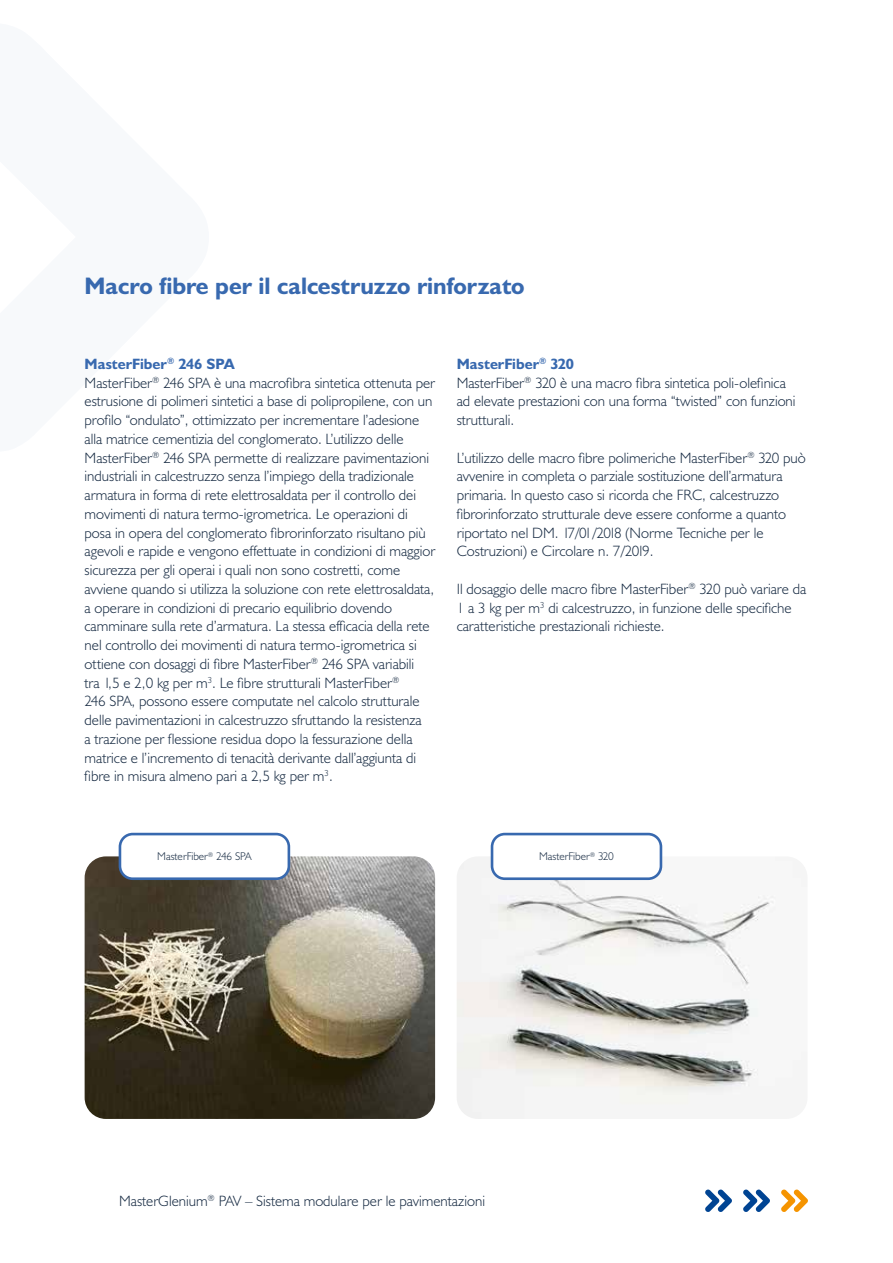
<style>
.page{position:relative;width:893px;height:1263px;background:#fff}
.page>*{position:absolute;margin:0;border:0;box-sizing:border-box;transform-origin:0 0}
.t1{font:700 24px "Humanist 521 BT";color:#3869af}
.t2{font:300 15px/18.8px "Humanist 521 BT";color:#162a42}
.t3{font:300 11.25px "Humanist 521 BT";color:#162a42}
.s1{font-weight:700;color:#3869af}
</style>
<div class="page">
<svg style="left:705px;top:1189px;width:27px;height:23px"></svg>
<svg style="left:743px;top:1189px;width:27px;height:23px"></svg>
<svg style="left:781px;top:1189px;width:27px;height:23px"></svg>
<img style="left:85px;top:856px;width:350px;height:263px">
<div style="left:120px;top:834px;width:169px;height:45px;background:#fff;border-radius:13px"></div>
<div style="left:119px;top:833px;width:171px;height:47px;border:3px solid #3869af;border-radius:13px"></div>
<img style="left:457px;top:856px;width:318px;height:263px">
<div style="left:492px;top:834px;width:169px;height:45px;background:#fff;border-radius:13px"></div>
<div style="left:491px;top:833px;width:171px;height:47px;border:3px solid #3869af;border-radius:13px"></div>
<h1 class="t1" style="left:85px;top:271px;width:442px">Macro fibre per il calcestruzzo rinforzato</h1>
<p class="t2" style="left:85px;top:354px;width:352px"><span class="s1">MasterFiber</span><sup>®</sup> <span class="s1">246 SPA<br></span>MasterFiber<sup>®</sup> 246 SPA è una macrofibra sintetica ottenuta per estrusione di polimeri sintetici a base di polipropilene, con un profilo “ondulato”, ottimizzato per incrementare l’adesione alla matrice cementizia del conglomerato. L’utilizzo delle MasterFiber<sup>®</sup> 246 SPA permette di realizzare pavimentazioni industriali in calcestruzzo senza l’impiego della tradizionale armatura in forma di rete elettrosaldata per il controllo dei movimenti di natura termo-igrometrica. Le operazioni di posa in opera del conglomerato fibrorinforzato risultano più agevoli e rapide e vengono effettuate in condizioni di maggior sicurezza per gli operai i quali non sono costretti, come avviene quando si utilizza la soluzione con rete elettrosaldata, a operare in condizioni di precario equilibrio dovendo camminare sulla rete d’armatura. La stessa efficacia della rete nel controllo dei movimenti di natura termo-igrometrica si ottiene con dosaggi di fibre MasterFiber<sup>®</sup> 246 SPA variabili<br>tra 1,5 e 2,0 kg per m<sup>3</sup>. Le fibre strutturali MasterFiber<sup>®<br></sup>246 SPA, possono essere computate nel calcolo strutturale delle pavimentazioni in calcestruzzo sfruttando la resistenza<br>a trazione per flessione residua dopo la fessurazione della matrice e l’incremento di tenacità derivante dall’aggiunta di fibre in misura almeno pari a 2,5 kg per m<sup>3</sup>.</p>
<p class="t2" style="left:457px;top:354px;width:340px"><span class="s1">MasterFiber</span><sup>®</sup> <span class="s1">320<br></span>MasterFiber<sup>®</sup> 320 è una macro fibra sintetica poli-olefinica ad elevate prestazioni con una forma “twisted” con funzioni strutturali.</p>
<p class="t2" style="left:457px;top:448px;width:351px">L’utilizzo delle macro fibre polimeriche MasterFiber<sup>®</sup> 320 può avvenire in completa o parziale sostituzione dell’armatura primaria. In questo caso si ricorda che FRC, calcestruzzo fibrorinforzato strutturale deve essere conforme a quanto riportato nel DM. 17/01/2018 (Norme Tecniche per le Costruzioni) e Circolare n. 7/2019.</p>
<p class="t2" style="left:457px;top:579px;width:351px">Il dosaggio delle macro fibre MasterFiber<sup>®</sup> 320 può variare da<br>1 a 3 kg per m<sup>3</sup> di calcestruzzo, in funzione delle specifiche caratteristiche prestazionali richieste.</p>
<p class="t3" style="left:157px;top:849px;width:96px">MasterFiber<sup>®</sup> 246 SPA</p>
<p class="t3" style="left:539px;top:849px;width:76px">MasterFiber<sup>®</sup> 320</p>
<p class="t2" style="left:119px;top:1192px;width:367px">MasterGlenium<sup>®</sup> PAV – Sistema modulare per le pavimentazioni</p>
</div>
